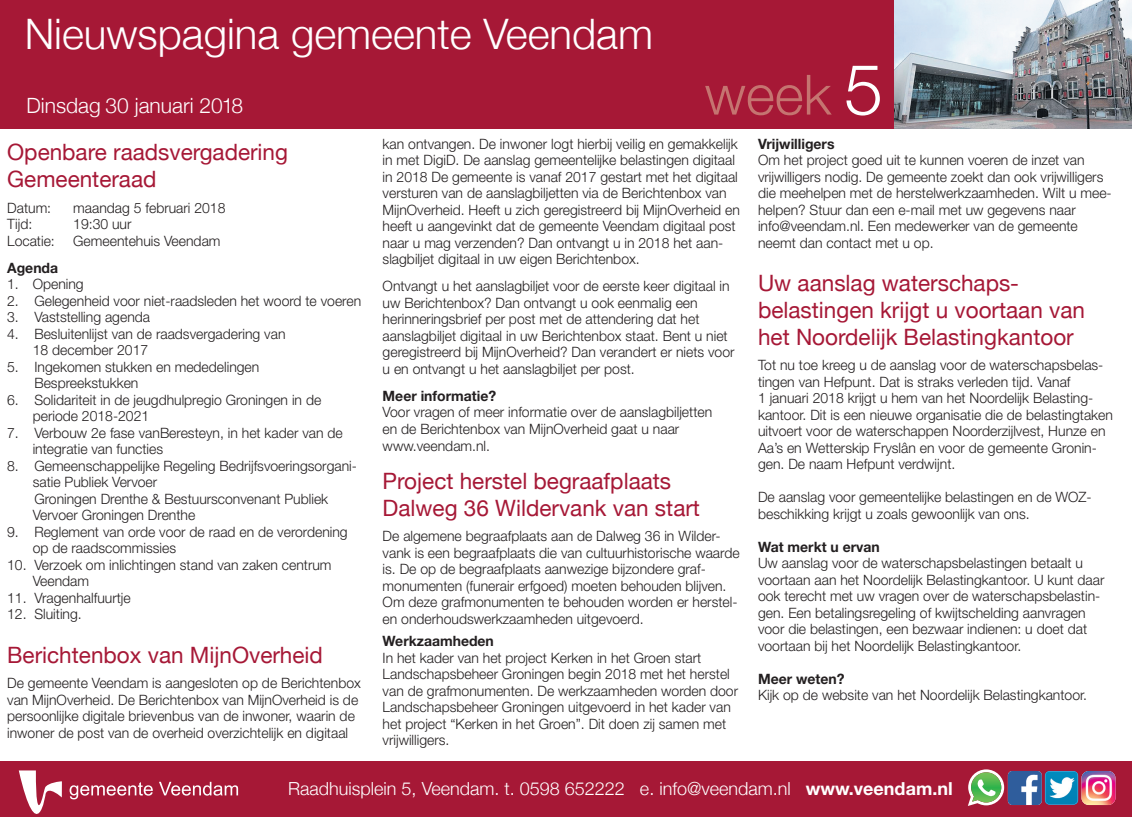
<style>
.page{position:relative;width:1132px;height:817px;background:#fff}
.page>*{position:absolute;margin:0;border:0;box-sizing:border-box;transform-origin:0 0}
.t1{font:300 55.5px "Helvetica Neue";color:#c57470}
.t2{font:300 42px "Helvetica Neue";color:#fff}
.t3{font:22.5px/27px "Helvetica Neue";color:#a61836}
.t4{font:300 21px "Helvetica Neue";color:#fff}
.t5{font:300 18px "Helvetica Neue";color:#fff}
.t6{font:300 14.25px/16.5px "Helvetica Neue LT Std";color:#231f20}
.t7{font:700 14.25px "Helvetica Neue LT Std";color:#231f20}
.s1{font-size:70.5px;color:#fff}
.s2{font-family:"Helvetica Neue LT Std";font-weight:700}
</style>
<div class="page">
<div style="left:0;top:0;width:1131px;height:129px;background:#a61836"></div>
<img style="left:894px;top:0;width:237px;height:129px">
<div style="left:0;top:761px;width:1131px;height:55px;background:#a61836"></div>
<svg style="left:70px;top:782px;width:83px;height:17px"></svg>
<svg style="left:159px;top:781px;width:79px;height:14px"></svg>
<svg style="left:19px;top:770px;width:43px;height:43px"></svg>
<svg style="left:968px;top:769px;width:35px;height:36px"></svg>
<img style="left:1044px;top:771px;width:33px;height:33px;border-radius:4px">
<div style="left:1044px;top:770px;width:33px;height:34px;border:1px solid #00aeef;border-radius:5px"></div>
<img style="left:1007px;top:770px;width:34px;height:34px;border-radius:4px">
<img style="left:1081px;top:770px;width:34px;height:34px;border-radius:7px">
<h2 class="t2" style="left:25px;top:9px;width:629px">Nieuwspagina gemeente Veendam</h2>
<h3 class="t4" style="left:26px;top:93px;width:218px">Dinsdag 30 januari 2018</h3>
<h1 class="t1" style="left:704px;top:61px;width:180px">week <span class="s1">5</span></h1>
<h3 class="t3" style="left:7px;top:138px;width:282px">Openbare raadsvergadering<br>Gemeenteraad</h3>
<p class="t6" style="left:7px;top:200px;width:45px">Datum:</p>
<p class="t6" style="left:73px;top:200px;width:154px">maandag 5 februari 2018</p>
<p class="t6" style="left:7px;top:217px;width:27px">Tijd:</p>
<p class="t6" style="left:73px;top:217px;width:60px">19:30 uur</p>
<p class="t6" style="left:7px;top:233px;width:49px">Locatie:</p>
<p class="t6" style="left:73px;top:233px;width:149px">Gemeentehuis Veendam</p>
<p class="t7" style="left:7px;top:262px;width:52px">Agenda</p>
<p class="t6" style="left:7px;top:277px;width:78px">1. Opening</p>
<p class="t6" style="left:7px;top:293px;width:355px">2. Gelegenheid voor niet-raadsleden het woord te voeren</p>
<p class="t6" style="left:7px;top:310px;width:144px">3. Vaststelling agenda</p>
<p class="t6" style="left:33px;top:326px;width:254px;text-indent:-26px">4. Besluitenlijst van de raadsvergadering van<br>18 december 2017</p>
<p class="t6" style="left:34px;top:359px;width:226px;text-indent:-27px">5. Ingekomen stukken en mededelingen<br>Bespreekstukken</p>
<p class="t6" style="left:33px;top:392px;width:290px;text-indent:-26px">6. Solidariteit in de jeugdhulpregio Groningen in de periode 2018-2021</p>
<p class="t6" style="left:33px;top:425px;width:311px;text-indent:-26px">7. Verbouw 2e fase vanBeresteyn, in het kader van de integratie van functies</p>
<p class="t6" style="left:33px;top:458px;width:325px;text-indent:-26px">8. Gemeenschappelijke Regeling Bedrijfsvoeringsorgani&shy;satie Publiek Vervoer<br>Groningen Drenthe &amp; Bestuursconvenant Publiek Vervoer Groningen Drenthe</p>
<p class="t6" style="left:33px;top:524px;width:316px;text-indent:-26px">9. Reglement van orde voor de raad en de verordening op de raadscommissies</p>
<p class="t6" style="left:33px;top:557px;width:300px;text-indent:-26px">10. Verzoek om inlichtingen stand van zaken centrum<br>Veendam</p>
<p class="t6" style="left:7px;top:590px;width:125px">11. Vragenhalfuurtje</p>
<p class="t6" style="left:7px;top:607px;width:76px">12. Sluiting.</p>
<h3 class="t3" style="left:7px;top:641px;width:317px">Berichtenbox van MijnOverheid</h3>
<p class="t6" style="left:7px;top:676px;width:355px">De gemeente Veendam is aangesloten op de Berichtenbox van MijnOverheid. De Berichtenbox van MijnOverheid is de persoonlijke digitale brievenbus van de inwoner, waarin de inwoner de post van de overheid overzichtelijk en digitaal</p>
<p class="t6" style="left:382px;top:137px;width:358px">kan ontvangen. De inwoner logt hierbij veilig en gemakkelijk in met DigiD. De aanslag gemeentelijke belastingen digitaal in 2018 De gemeente is vanaf 2017 gestart met het digitaal versturen van de aanslagbiljetten via de Berichtenbox van MijnOverheid. Heeft u zich geregistreerd bij MijnOverheid en heeft u aangevinkt dat de gemeente Veendam digitaal post naar u mag verzenden? Dan ontvangt u in 2018 het aan&shy;slagbiljet digitaal in uw eigen Berichtenbox.</p>
<p class="t6" style="left:382px;top:279px;width:353px">Ontvangt u het aanslagbiljet voor de eerste keer digitaal in uw Berichtenbox? Dan ontvangt u ook eenmalig een herinneringsbrief per post met de attendering dat het aanslagbiljet digitaal in uw Berichtenbox staat. Bent u niet geregistreerd bij MijnOverheid? Dan verandert er niets voor u en ontvangt u het aanslagbiljet per post.</p>
<p class="t7" style="left:382px;top:391px;width:115px">Meer informatie?</p>
<p class="t6" style="left:382px;top:405px;width:331px">Voor vragen of meer informatie over de aanslagbiljetten en de Berichtenbox van MijnOverheid gaat u naar www.veendam.nl.</p>
<h3 class="t3" style="left:382px;top:467px;width:319px">Project herstel begraafplaats<br>Dalweg 36 Wildervank van start</h3>
<p class="t6" style="left:382px;top:529px;width:358px">De algemene begraafplaats aan de Dalweg 36 in Wilder&shy;vank is een begraafplaats die van cultuurhistorische waarde is. De op de begraafplaats aanwezige bijzondere graf&shy;monumenten (funerair erfgoed) moeten behouden blijven.<br>Om deze grafmonumenten te behouden worden er herstel&shy;en onderhoudswerkzaamheden uitgevoerd.</p>
<p class="t7" style="left:382px;top:636px;width:113px">Werkzaamheden</p>
<p class="t6" style="left:382px;top:650px;width:357px">In het kader van het project Kerken in het Groen start Landschapsbeheer Groningen begin 2018 met het herstel van de grafmonumenten. De werkzaamheden worden door Landschapsbeheer Groningen uitgevoerd in het kader van het project “Kerken in het Groen”. Dit doen zij samen met vrijwilligers.</p>
<p class="t7" style="left:757px;top:139px;width:78px">Vrijwilligers</p>
<p class="t6" style="left:757px;top:153px;width:355px">Om het project goed uit te kunnen voeren de inzet van vrijwilligers nodig. De gemeente zoekt dan ook vrijwilligers die meehelpen met de herstelwerkzaamheden. Wilt u mee&shy;helpen? Stuur dan een e-mail met uw gegevens naar info@veendam.nl. Een medewerker van de gemeente neemt dan contact met u op.</p>
<h3 class="t3" style="left:757px;top:269px;width:328px">Uw aanslag waterschaps&shy;belastingen krijgt u voortaan van het Noordelijk Belastingkantoor</h3>
<p class="t6" style="left:757px;top:358px;width:356px">Tot nu toe kreeg u de aanslag voor de waterschapsbelas&shy;tingen van Hefpunt. Dat is straks verleden tijd. Vanaf<br>1 januari 2018 krijgt u hem van het Noordelijk Belasting&shy;kantoor. Dit is een nieuwe organisatie die de belastingtaken uitvoert voor de waterschappen Noorderzijlvest, Hunze en Aa’s en Wetterskip Fryslân en voor de gemeente Gronin&shy;gen. De naam Hefpunt verdwijnt.</p>
<p class="t6" style="left:757px;top:490px;width:335px">De aanslag voor gemeentelijke belastingen en de WOZ&shy;beschikking krijgt u zoals gewoonlijk van ons.</p>
<p class="t7" style="left:757px;top:541px;width:123px">Wat merkt u ervan</p>
<p class="t6" style="left:757px;top:556px;width:348px">Uw aanslag voor de waterschapsbelastingen betaalt u voortaan aan het Noordelijk Belastingkantoor. U kunt daar ook terecht met uw vragen over de waterschapsbelastin&shy;gen. Een betalingsregeling of kwijtschelding aanvragen voor die belastingen, een bezwaar indienen: u doet dat voortaan bij het Noordelijk Belastingkantoor.</p>
<p class="t7" style="left:757px;top:673px;width:88px">Meer weten?</p>
<p class="t6" style="left:757px;top:688px;width:330px">Kijk op de website van het Noordelijk Belastingkantoor.</p>
<p class="t5" style="left:288px;top:777px;width:665px">Raadhuisplein 5, Veendam. t. 0598 652222 e. info@veendam.nl <span class="s2">www.veendam.nl</span></p>
</div>
